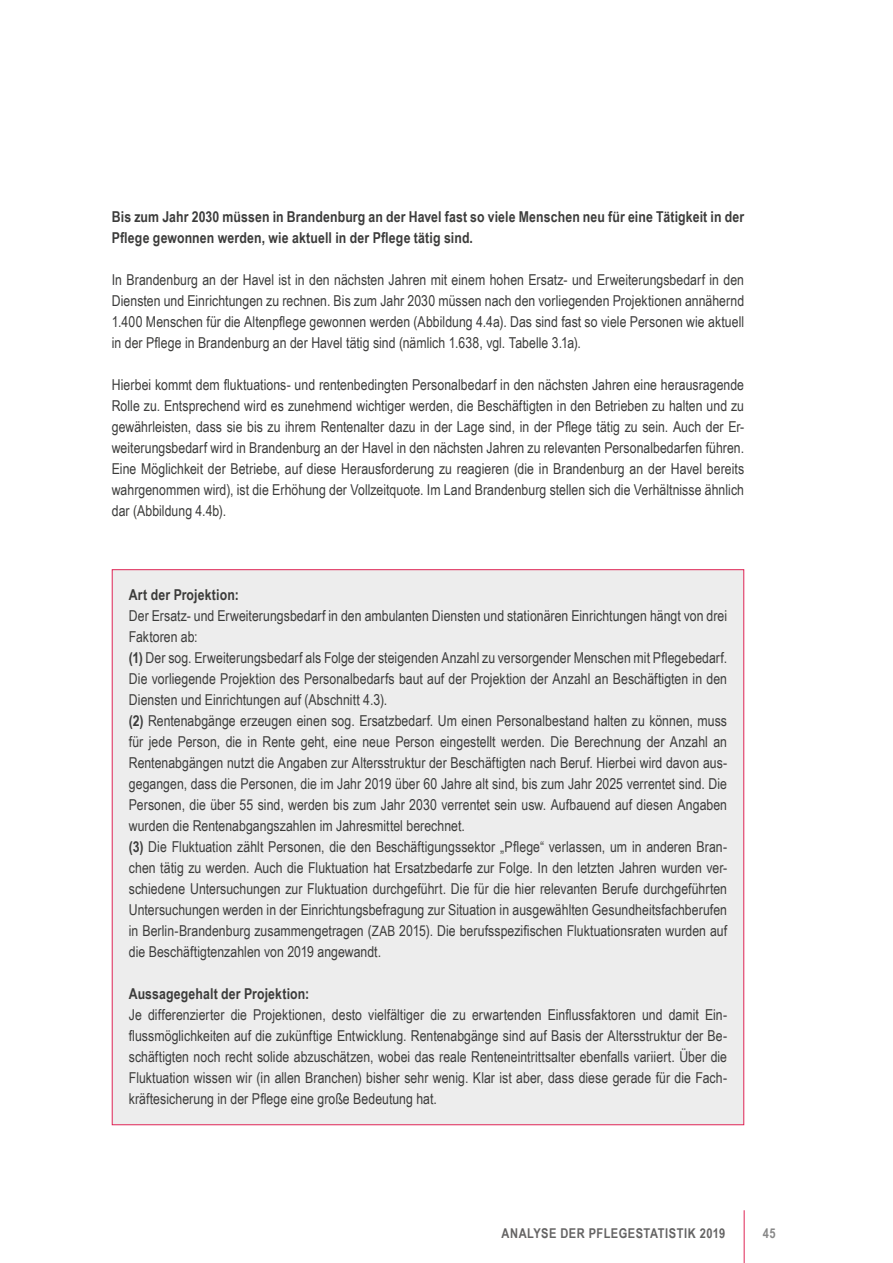
<style>
.page{position:relative;width:893px;height:1263px;background:#fff}
.page>*{position:absolute;margin:0;border:0;box-sizing:border-box;transform-origin:0 0}
.em{font:15px/21px "Arial Narrow";color:#3c3c3b;text-align:justify}
.em-2{font:700 15px/21px "Arial Narrow";letter-spacing:.01em;color:#3c3c3b}
.t1{font:700 13.5px "Arial Narrow";letter-spacing:.035em;color:#646363}
.t2{font:700 13.5px "Arial Narrow";color:#878787}
.s1{font-weight:700}
.s2{font-size:14.25px}
</style>
<div class="page">
<hr style="left:744px;top:1210px;width:1px;height:53px;background:#df2455">
<div style="left:112px;top:569px;width:632px;height:556px;background:#ededed;border:1px solid #df2455"></div>
<p class="em-2" style="left:112px;top:205px;width:634px">Bis zum Jahr 2030 müssen in Brandenburg an der Havel fast so viele Menschen neu für eine Tätigkeit in der<br>Pflege gewonnen werden, wie aktuell in der Pflege tätig sind.</p>
<p class="em" style="left:112px;top:269px;width:634px">In Brandenburg an der Havel ist in den nächsten Jahren mit einem hohen Ersatz- und Erweiterungsbedarf in den Diensten und Einrichtungen zu rechnen. Bis zum Jahr 2030 müssen nach den vorliegenden Projektionen annähernd 1.400 Menschen für die Altenpflege gewonnen werden (Abbildung 4.4a). Das sind fast so viele Personen wie aktuell in der Pflege in Brandenburg an der Havel tätig sind (nämlich 1.638, vgl. Tabelle 3.1a).</p>
<p class="em" style="left:112px;top:374px;width:634px">Hierbei kommt dem fluktuations- und rentenbedingten Personalbedarf in den nächsten Jahren eine herausragende Rolle zu. Entsprechend wird es zunehmend wichtiger werden, die Beschäftigten in den Betrieben zu halten und zu gewährleisten, dass sie bis zu ihrem Rentenalter dazu in der Lage sind, in der Pflege tätig zu sein. Auch der Er&shy;weiterungsbedarf wird in Brandenburg an der Havel in den nächsten Jahren zu relevanten Personalbedarfen führen.<br>Eine Möglichkeit der Betriebe, auf diese Herausforderung zu reagieren (die in Brandenburg an der Havel bereits wahrgenommen wird), ist die Erhöhung der Vollzeitquote. Im Land Brandenburg stellen sich die Verhältnisse ähnlich dar (Abbildung 4.4b).</p>
<p class="em-2" style="left:129px;top:583px;width:112px">Art der Projektion:</p>
<p class="em" style="left:129px;top:605px;width:600px">Der Ersatz- und Erweiterungsbedarf in den ambulanten Diensten und stationären Einrichtungen hängt von drei<br>Faktoren ab:</p>
<p class="em" style="left:129px;top:647px;width:600px"><span class="s1">(1)</span> Der sog. Erweiterungsbedarf als Folge der steigenden Anzahl zu versorgender Menschen mit Pflegebedarf.<br>Die vorliegende Projektion des Personalbedarfs baut auf der Projektion der Anzahl an Beschäftigten in den Diensten und Einrichtungen auf (Abschnitt 4.3).</p>
<p class="em" style="left:129px;top:710px;width:600px"><span class="s1">(2)</span> Rentenabgänge erzeugen einen sog. Ersatzbedarf. Um einen Personalbestand halten zu können, muss für jede Person, die in Rente geht, eine neue Person eingestellt werden. Die Berechnung der Anzahl an Rentenabgängen nutzt die Angaben zur Altersstruktur der Beschäftigten nach Beruf. Hierbei wird davon aus&shy;gegangen, dass die Personen, die im Jahr 2019 über 60 Jahre alt sind, bis zum Jahr 2025 verrentet sind. Die Personen, die über 55 sind, werden bis zum Jahr 2030 verrentet sein usw. Aufbauend auf diesen Angaben wurden die Rentenabgangszahlen im Jahresmittel berechnet.</p>
<p class="em" style="left:129px;top:836px;width:600px"><span class="s1">(3)</span> Die Fluktuation zählt Personen, die den Beschäftigungssektor „Pflege“ verlassen, um in anderen Bran&shy;chen tätig zu werden. Auch die Fluktuation hat Ersatzbedarfe zur Folge. In den letzten Jahren wurden ver&shy;schiedene Untersuchungen zur Fluktuation durchgeführt. Die für die hier relevanten Berufe durchgeführten Untersuchungen werden in der Einrichtungsbefragung zur Situation in ausgewählten Gesundheitsfachberufen in Berlin-Brandenburg zusammengetragen (<span class="s2">ZAB</span> 2015). Die berufsspezifischen Fluktuationsraten wurden auf die Beschäftigtenzahlen von 2019 angewandt.</p>
<p class="em-2" style="left:129px;top:982px;width:182px">Aussagegehalt der Projektion:</p>
<p class="em" style="left:129px;top:1004px;width:600px">Je differenzierter die Projektionen, desto vielfältiger die zu erwartenden Einflussfaktoren und damit Ein&shy;flussmöglichkeiten auf die zukünftige Entwicklung. Rentenabgänge sind auf Basis der Altersstruktur der Be&shy;schäftigten noch recht solide abzuschätzen, wobei das reale Renteneintrittsalter ebenfalls variiert. Über die Fluktuation wissen wir (in allen Branchen) bisher sehr wenig. Klar ist aber, dass diese gerade für die Fach&shy;kräftesicherung in der Pflege eine große Bedeutung hat.</p>
<p class="t1" style="left:501px;top:1223px;width:225px">ANALYSE DER PFLEGESTATISTIK 2019</p>
<p class="t2" style="left:763px;top:1223px;width:14px">45</p>
</div>
